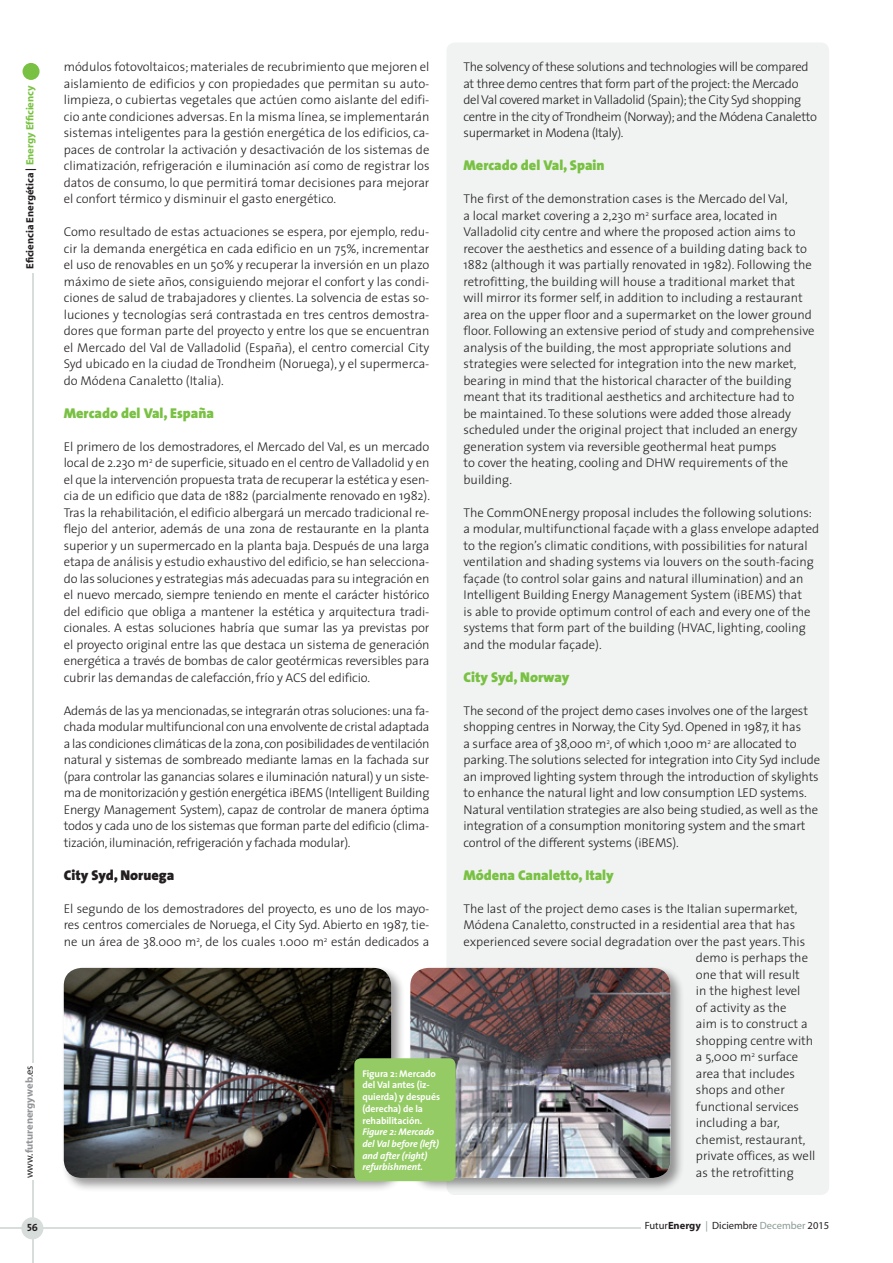
<style>
.page{position:relative;width:893px;height:1263px;background:#fff}
.page>*{position:absolute;margin:0;border:0;box-sizing:border-box;transform-origin:0 0}
.Ladillo_Texto{font:900 14.25px "The Sans";color:#79c142}
.Texto_ingles{font:900 14.25px "The Sans";color:#79c142}
.Ladilli_texto_españo{font:900 14.25px "The Sans";color:#231f20}
.Texto{font:300 12.75px/16.5px "The Sans";letter-spacing:-.01em;color:#231f20;text-align:justify}
.Texto_ingles-2{font:300 12.75px/16.5px "The Sans";color:#231f20}
.Texto_ingles-3{font:300 12.75px/16.5px "The Sans";letter-spacing:-.025em;color:#231f20}
.t1{font:700 10.5px "Myriad";color:#231f20}
.t2{font:10.5px "Myriad";color:#231f20}
.t3{font:700 10.5px "Myriad";color:#939598}
.t4{font:10.5px "The Sans Bold Caps";color:#231f20}
.t5{font:700 9.75px/11.7px "The Sans";letter-spacing:-.01em;color:#fff}
.s1{color:#79c142}
.s2{font-weight:400;color:#231f20}
.s3{font-style:italic}
.s4{font-weight:700}
.s5{color:#8b9b92}
</style>
<div class="page">
<div style="left:23px;top:63px;width:17px;height:17px;background:#79c142;border-radius:50%"></div>
<hr style="left:32px;top:273px;width:1px;height:789px;background:#d7ddda">
<hr style="left:0;top:1228px;width:641px;height:1px;background:#d7ddda">
<hr style="left:32px;top:1180px;width:1px;height:83px;background:#d7ddda">
<div style="left:21px;top:1217px;width:22px;height:22px;background:#d7ddda;border-radius:50%"></div>
<div style="left:446px;top:43px;width:383px;height:1152px;background:#f0f3f2;border-radius:9px"></div>
<div style="left:61px;top:965px;width:345px;height:227px;background:#231f20;opacity:.46"></div>
<img style="left:64px;top:968px;width:327px;height:210px">
<div style="left:408px;top:965px;width:277px;height:227px;background:#231f20;opacity:.46"></div>
<img style="left:410px;top:968px;width:260px;height:210px">
<div style="left:354px;top:1058px;width:102px;height:123px;background:#94cb64;border-radius:6px"></div>
<p class="t1" style="left:24px;top:269px;width:185px;rotate:-90deg">Eficiencia Energética | <span class="s1">Energy Efficiency</span></p>
<p class="t3" style="left:24px;top:1178px;width:114px;rotate:-90deg"><span class="s2">www.</span>futurenergyweb<span class="s2">.es</span></p>
<p class="Texto" style="left:64px;top:58px;width:367px">módulos fotovoltaicos; materiales de recubrimiento que mejoren el aislamiento de edificios y con propiedades que permitan su auto&shy;limpieza, o cubiertas vegetales que actúen como aislante del edifi&shy;cio ante condiciones adversas. En la misma línea, se implementarán sistemas inteligentes para la gestión energética de los edificios, ca&shy;paces de controlar la activación y desactivación de los sistemas de climatización, refrigeración e iluminación así como de registrar los datos de consumo, lo que permitirá tomar decisiones para mejorar el confort térmico y disminuir el gasto energético.</p>
<p class="Texto" style="left:64px;top:223px;width:367px">Como resultado de estas actuaciones se espera, por ejemplo, redu&shy;cir la demanda energética en cada edificio en un 75%, incrementar el uso de renovables en un 50% y recuperar la inversión en un plazo máximo de siete años, consiguiendo mejorar el confort y las condi&shy;ciones de salud de trabajadores y clientes. La solvencia de estas so&shy;luciones y tecnologías será contrastada en tres centros demostra&shy;dores que forman parte del proyecto y entre los que se encuentran el Mercado del Val de Valladolid (España), el centro comercial City Syd ubicado en la ciudad de Trondheim (Noruega), y el supermerca&shy;do Módena Canaletto (Italia).</p>
<p class="Ladillo_Texto" style="left:64px;top:401px;width:152px">Mercado del Val, España</p>
<p class="Texto" style="left:64px;top:438px;width:368px">El primero de los demostradores, el Mercado del Val, es un mercado local de 2.230 m<sup>2</sup> de superficie, situado en el centro de Valladolid y en el que la intervención propuesta trata de recuperar la estética y esen&shy;cia de un edificio que data de 1882 (parcialmente renovado en 1982).<br>Tras la rehabilitación, el edificio albergará un mercado tradicional re&shy;flejo del anterior, además de una zona de restaurante en la planta superior y un supermercado en la planta baja. Después de una larga etapa de análisis y estudio exhaustivo del edificio, se han selecciona&shy;do las soluciones y estrategias más adecuadas para su integración en el nuevo mercado, siempre teniendo en mente el carácter histórico del edificio que obliga a mantener la estética y arquitectura tradi&shy;cionales. A estas soluciones habría que sumar las ya previstas por el proyecto original entre las que destaca un sistema de generación energética a través de bombas de calor geotérmicas reversibles para cubrir las demandas de calefacción, frío y ACS del edificio.</p>
<p class="Texto" style="left:64px;top:702px;width:367px">Además de las ya mencionadas, se integrarán otras soluciones: una fa&shy;chada modular multifuncional con una envolvente de cristal adaptada a las condiciones climáticas de la zona, con posibilidades de ventilación natural y sistemas de sombreado mediante lamas en la fachada sur (para controlar las ganancias solares e iluminación natural) y un siste&shy;ma de monitorización y gestión energética iBEMS (Intelligent Building Energy Management System), capaz de controlar de manera óptima todos y cada uno de los sistemas que forman parte del edificio (clima&shy;tización, iluminación, refrigeración y fachada modular).</p>
<p class="Ladilli_texto_españo" style="left:64px;top:863px;width:112px">City Syd, Noruega</p>
<p class="Texto" style="left:64px;top:900px;width:367px">El segundo de los demostradores del proyecto, es uno de los mayo&shy;res centros comerciales de Noruega, el City Syd. Abierto en 1987, tie&shy;ne un área de 38.000 m<sup>2</sup>, de los cuales 1.000 m<sup>2</sup> están dedicados a</p>
<p class="t5" style="left:362px;top:1067px;width:79px">Figura 2: Mercado del Val antes (iz&shy;quierda) y después (derecha) de la rehabilitación.<br><span class="s3">Figure 2: Mercado del Val before (left) and after (right) refurbishment.</span></p>
<p class="Texto_ingles-3" style="left:463px;top:58px;width:355px">The solvency of these solutions and technologies will be compared at three demo centres that form part of the project: the Mercado del Val covered market in Valladolid (Spain); the City Syd shopping centre in the city of Trondheim (Norway); and the Módena Canaletto supermarket in Modena (Italy).</p>
<p class="Ladillo_Texto" style="left:463px;top:153px;width:143px">Mercado del Val, Spain</p>
<p class="Texto_ingles-2" style="left:463px;top:190px;width:353px">The first of the demonstration cases is the Mercado del Val,<br>a local market covering a 2,230 m<sup>2</sup> surface area, located in Valladolid city centre and where the proposed action aims to recover the aesthetics and essence of a building dating back to 1882 (although it was partially renovated in 1982). Following the retrofitting, the building will house a traditional market that will mirror its former self, in addition to including a restaurant area on the upper floor and a supermarket on the lower ground floor. Following an extensive period of study and comprehensive analysis of the building, the most appropriate solutions and strategies were selected for integration into the new market, bearing in mind that the historical character of the building meant that its traditional aesthetics and architecture had to<br>be maintained. To these solutions were added those already scheduled under the original project that included an energy generation system via reversible geothermal heat pumps<br>to cover the heating, cooling and DHW requirements of the building.</p>
<p class="Texto_ingles-2" style="left:463px;top:504px;width:357px">The CommONEnergy proposal includes the following solutions: a modular, multifunctional façade with a glass envelope adapted to the region’s climatic conditions, with possibilities for natural ventilation and shading systems via louvers on the south-facing façade (to control solar gains and natural illumination) and an Intelligent Building Energy Management System (iBEMS) that<br>is able to provide optimum control of each and every one of the systems that form part of the building (HVAC, lighting, cooling and the modular façade).</p>
<p class="Ladillo_Texto" style="left:463px;top:665px;width:107px">City Syd, Norway</p>
<p class="Texto_ingles-2" style="left:463px;top:702px;width:358px">The second of the project demo cases involves one of the largest shopping centres in Norway, the City Syd. Opened in 1987, it has<br>a surface area of 38,000 m<sup>2</sup>, of which 1,000 m<sup>2</sup> are allocated to parking. The solutions selected for integration into City Syd include an improved lighting system through the introduction of skylights to enhance the natural light and low consumption LED systems.<br>Natural ventilation strategies are also being studied, as well as the integration of a consumption monitoring system and the smart control of the different systems (iBEMS).</p>
<p class="Texto_ingles" style="left:463px;top:863px;width:152px">Módena Canaletto, Italy</p>
<p class="Texto_ingles-2" style="left:463px;top:900px;width:336px">The last of the project demo cases is the Italian supermarket,</p>
<p class="Texto_ingles-2" style="left:463px;top:916px;width:333px">Módena Canaletto, constructed in a residential area that has</p>
<p class="Texto_ingles-2" style="left:463px;top:933px;width:343px">experienced severe social degradation over the past years. This</p>
<p class="Texto_ingles-2" style="left:696px;top:949px;width:114px">demo is perhaps the</p>
<p class="Texto_ingles-2" style="left:696px;top:966px;width:106px">one that will result</p>
<p class="Texto_ingles-2" style="left:696px;top:982px;width:106px">in the highest level</p>
<p class="Texto_ingles-2" style="left:696px;top:999px;width:92px">of activity as the</p>
<p class="Texto_ingles-2" style="left:696px;top:1015px;width:113px">aim is to construct a</p>
<p class="Texto_ingles-2" style="left:696px;top:1032px;width:119px">shopping centre with</p>
<p class="Texto_ingles-2" style="left:696px;top:1048px;width:104px">a 5,000 m<sup>2</sup> surface</p>
<p class="Texto_ingles-2" style="left:696px;top:1065px;width:101px">area that includes</p>
<p class="Texto_ingles-2" style="left:696px;top:1081px;width:90px">shops and other</p>
<p class="Texto_ingles-2" style="left:696px;top:1098px;width:105px">functional services</p>
<p class="Texto_ingles-2" style="left:696px;top:1114px;width:85px">including a bar,</p>
<p class="Texto_ingles-2" style="left:696px;top:1131px;width:111px">chemist, restaurant,</p>
<p class="Texto_ingles-2" style="left:696px;top:1147px;width:121px">private offices, as well</p>
<p class="Texto_ingles-2" style="left:696px;top:1164px;width:99px">as the retrofitting</p>
<p class="t4" style="left:27px;top:1219px;width:12px">56</p>
<p class="t2" style="left:645px;top:1220px;width:186px">Futur<span class="s4">Energy</span> <span class="s5">|</span> Diciembre <span class="s5">December</span> 2015</p>
</div>
